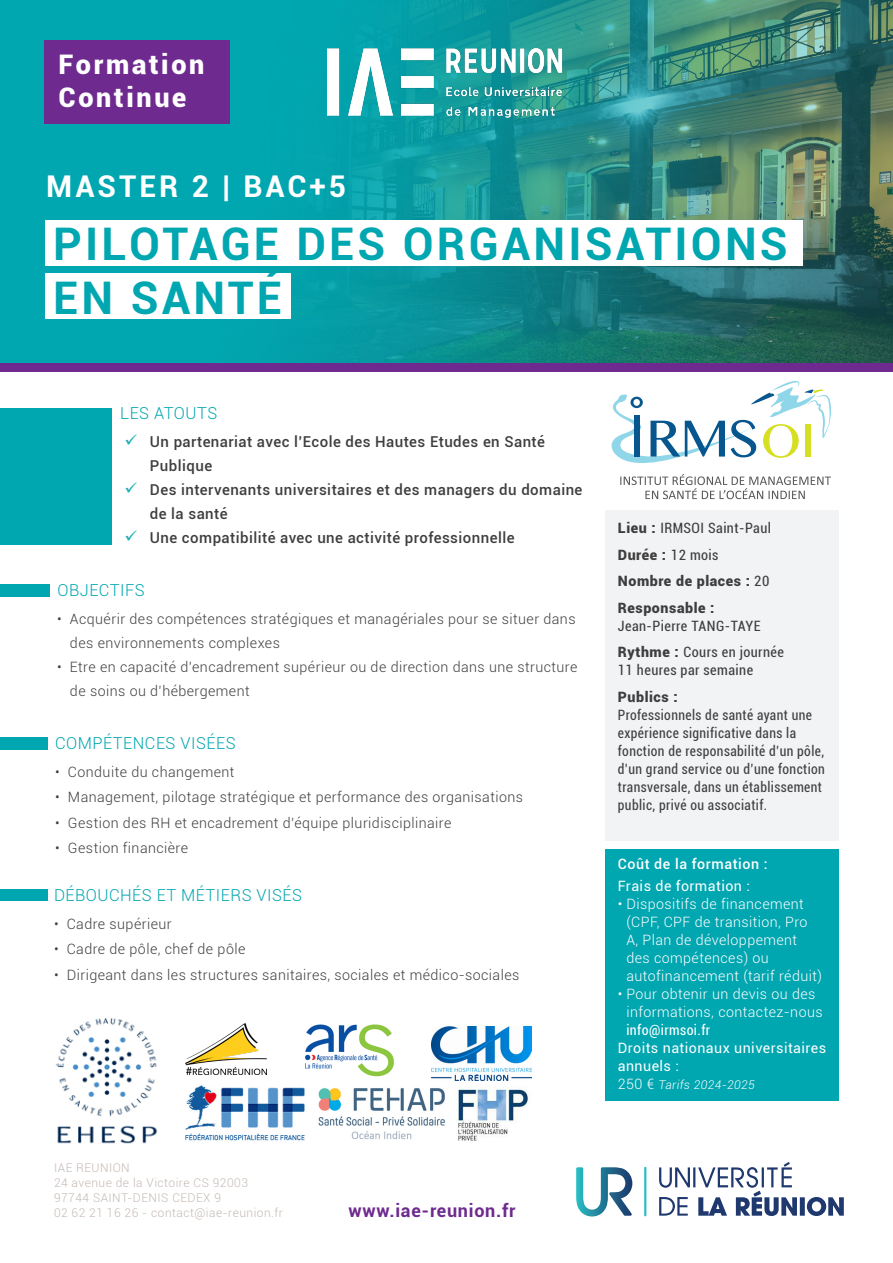
<style>
.page{position:relative;width:893px;height:1263px;background:#fff}
.page>*{position:absolute;margin:0;border:0;box-sizing:border-box;transform-origin:0 0}
.t1{font:700 45px/54px "Roboto";letter-spacing:.07em;color:#00a6b0}
.t2{font:700 30px "Roboto";letter-spacing:.1em;color:#fff}
.t3{font:900 27px "Roboto";letter-spacing:.1em;color:#fff}
.t4{font:700 18px "Roboto";letter-spacing:.04em;color:#6e2a8e}
.t5{font:300 16.5px "Roboto";letter-spacing:.03em;color:#00a6b0}
.t6{font:500 15px/24px "Roboto";letter-spacing:.03em;color:#3e3e3f}
.t7{font:300 14.25px/24px "Roboto";letter-spacing:.03em;color:#3e3e3f}
.Paragraphe_puces{font:condensed 14.25px/18px "Roboto";letter-spacing:.03em;color:#3e3e3f;scale:.95 1}
.t8{font:300 14.25px/18px "Roboto";letter-spacing:.03em;color:#fff}
.Paragraphe_puces-2{font:condensed 14.25px "Roboto";letter-spacing:.03em;color:#3e3e3f}
.t9{font:14.25px/18px "Roboto";letter-spacing:.03em;color:#fff}
.t10{font:900 14.25px "Roboto";letter-spacing:.04em;color:#3e3e3f}
.t11{font:500 14.25px "Roboto";letter-spacing:.04em;color:#fff}
.t12{font:condensed 14.25px "Roboto";letter-spacing:.03em;color:#fff}
.t13{font:300 12px "Roboto";letter-spacing:.04em;color:#c5b9b3}
.t14{font:italic 300 12px "Roboto";letter-spacing:.03em;color:#fff}
.s1{font-weight:900;font-stretch:normal}
.s2{font-weight:400;font-stretch:condensed}
.s3{font-style:normal;font-size:14.25px}
</style>
<div class="page">
<div style="left:0;top:339px;width:893px;height:33px;background:#6e2a8e"></div>
<img style="left:0;top:0;width:893px;height:362px">
<div style="left:45px;top:273px;width:246px;height:46px;background:#fff"></div>
<div style="left:605px;top:510px;width:234px;height:331px;background:#f2f3f4"></div>
<div style="left:0;top:408px;width:111px;height:136px;background:#00a6b0"></div>
<div style="left:0;top:584px;width:50px;height:12px;background:#00a6b0"></div>
<svg style="left:576px;top:1167px;width:56px;height:49px"></svg>
<svg style="left:659px;top:1167px;width:31px;height:21px"></svg>
<hr style="left:693px;top:1167px;width:2px;height:20px;background:#1f386d">
<svg style="left:698px;top:1162px;width:99px;height:54px"></svg>
<div style="left:800px;top:1197px;width:5px;height:19px;background:#1f386d"></div>
<svg style="left:807px;top:1197px;width:37px;height:19px"></svg>
<svg style="left:659px;top:1197px;width:29px;height:19px"></svg>
<div style="left:645px;top:1167px;width:1px;height:49px;border:1px solid #28bec2"></div>
<div style="left:45px;top:220px;width:758px;height:46px;background:#fff"></div>
<div style="left:0;top:737px;width:48px;height:12px;background:#00a6b0"></div>
<div style="left:44px;top:40px;width:186px;height:84px;background:#6e2a8e"></div>
<div style="left:0;top:889px;width:48px;height:12px;background:#00a6b0"></div>
<img style="left:55px;top:1017px;width:103px;height:127px">
<img style="left:186px;top:1023px;width:80px;height:52px">
<img style="left:305px;top:1024px;width:89px;height:53px">
<img style="left:431px;top:1027px;width:100px;height:53px">
<img style="left:455px;top:1088px;width:74px;height:53px">
<img style="left:318px;top:1088px;width:127px;height:52px">
<img style="left:185px;top:1085px;width:120px;height:56px">
<svg style="left:611px;top:381px;width:220px;height:118px"></svg>
<div style="left:605px;top:849px;width:234px;height:252px;background:#00a6b0"></div>
<img style="left:327px;top:44px;width:237px;height:74px">
<p class="t3" style="left:58px;top:46px;width:147px">Formation</p>
<p class="t3" style="left:58px;top:78px;width:129px">Continue</p>
<p class="t2" style="left:46px;top:165px;width:301px">MASTER 2 | BAC+5</p>
<p class="t1" style="left:53px;top:215px;width:736px">PILOTAGE DES ORGANISATIONS<br>EN SANTÉ</p>
<p class="t5" style="left:120px;top:402px;width:99px">LES ATOUTS</p>
<p class="t6" style="left:150px;top:429px;width:397px">Un partenariat avec l’Ecole des Hautes Etudes en Santé<br>Publique</p>
<p class="t6" style="left:150px;top:477px;width:434px">Des intervenants universitaires et des managers du domaine de la santé</p>
<p class="t6" style="left:150px;top:525px;width:366px">Une compatibilité avec une activité professionnelle</p>
<p class="t5" style="left:58px;top:579px;width:89px">OBJECTIFS</p>
<p class="t7" style="left:70px;top:607px;width:507px;text-indent:-13px">• Acquérir des compétences stratégiques et managériales pour se situer dans des environnements complexes</p>
<p class="t7" style="left:70px;top:655px;width:509px;text-indent:-13px">• Etre en capacité d’encadrement supérieur ou de direction dans une structure de soins ou d’hébergement</p>
<p class="t5" style="left:55px;top:732px;width:182px">COMPÉTENCES VISÉES</p>
<p class="t7" style="left:55px;top:759px;width:181px">• Conduite du changement</p>
<p class="t7" style="left:55px;top:785px;width:469px">• Management, pilotage stratégique et performance des organisations</p>
<p class="t7" style="left:55px;top:810px;width:398px">• Gestion des RH et encadrement d’équipe pluridisciplinaire</p>
<p class="t7" style="left:55px;top:836px;width:134px">• Gestion financière</p>
<p class="t5" style="left:54px;top:883px;width:250px">DÉBOUCHÉS ET MÉTIERS VISÉS</p>
<p class="t7" style="left:54px;top:911px;width:119px">• Cadre supérieur</p>
<p class="t7" style="left:54px;top:937px;width:193px">• Cadre de pôle, chef de pôle</p>
<p class="t7" style="left:54px;top:962px;width:467px">• Dirigeant dans les structures sanitaires, sociales et médico-sociales</p>
<p class="t13" style="left:54px;top:1159px;width:77px">IAE REUNION</p>
<p class="t13" style="left:54px;top:1174px;width:195px">24 avenue de la Victoire CS 92003</p>
<p class="t13" style="left:54px;top:1189px;width:169px">97744 SAINT-DENIS CEDEX 9</p>
<p class="t13" style="left:54px;top:1204px;width:230px">02 62 21 16 26 - contact@iae-reunion.fr</p>
<p class="t4" style="left:349px;top:1197px;width:168px">www.iae-reunion.fr</p>
<p class="Paragraphe_puces-2" style="left:618px;top:518px;width:155px"><span class="s1">Lieu :</span> IRMSOI Saint-Paul</p>
<p class="t10" style="left:618px;top:545px;width:102px">Durée : <span class="s2">12 mois</span></p>
<p class="t10" style="left:618px;top:571px;width:153px">Nombre de places : <span class="s2">20</span></p>
<p class="t10" style="left:618px;top:598px;width:98px">Responsable :</p>
<p class="Paragraphe_puces-2" style="left:618px;top:616px;width:144px">Jean-Pierre TANG-TAYE</p>
<p class="Paragraphe_puces-2" style="left:618px;top:642px;width:168px"><span class="s1">Rythme :</span> Cours en journée</p>
<p class="Paragraphe_puces-2" style="left:618px;top:660px;width:137px">11 heures par semaine</p>
<p class="t10" style="left:618px;top:687px;width:61px">Publics :</p>
<p class="Paragraphe_puces" style="left:618px;top:705px;width:219px">Professionnels de santé ayant une expérience significative dans la fonction de responsabilité d’un pôle, d’un grand service ou d’une fonction transversale, dans un établissement public, privé ou associatif.</p>
<p class="t11" style="left:618px;top:853px;width:151px">Coût de la formation :</p>
<p class="t9" style="left:618px;top:876px;width:134px">Frais de formation :</p>
<p class="t8" style="left:626px;top:894px;width:197px;text-indent:-9px">• Dispositifs de financement (CPF, CPF de transition, Pro<br>A, Plan de développement des compétences) ou autofinancement (tarif réduit)</p>
<p class="t8" style="left:618px;top:984px;width:206px;text-align:center">• Pour obtenir un devis ou des informations, contactez-nous</p>
<p class="t12" style="left:626px;top:1020px;width:85px">info@irmsoi.fr</p>
<p class="t9" style="left:618px;top:1038px;width:210px">Droits nationaux universitaires annuels :</p>
<p class="t14" style="left:618px;top:1076px;width:138px"><span class="s3">250 €</span> Tarifs 2024-2025</p>
</div>
